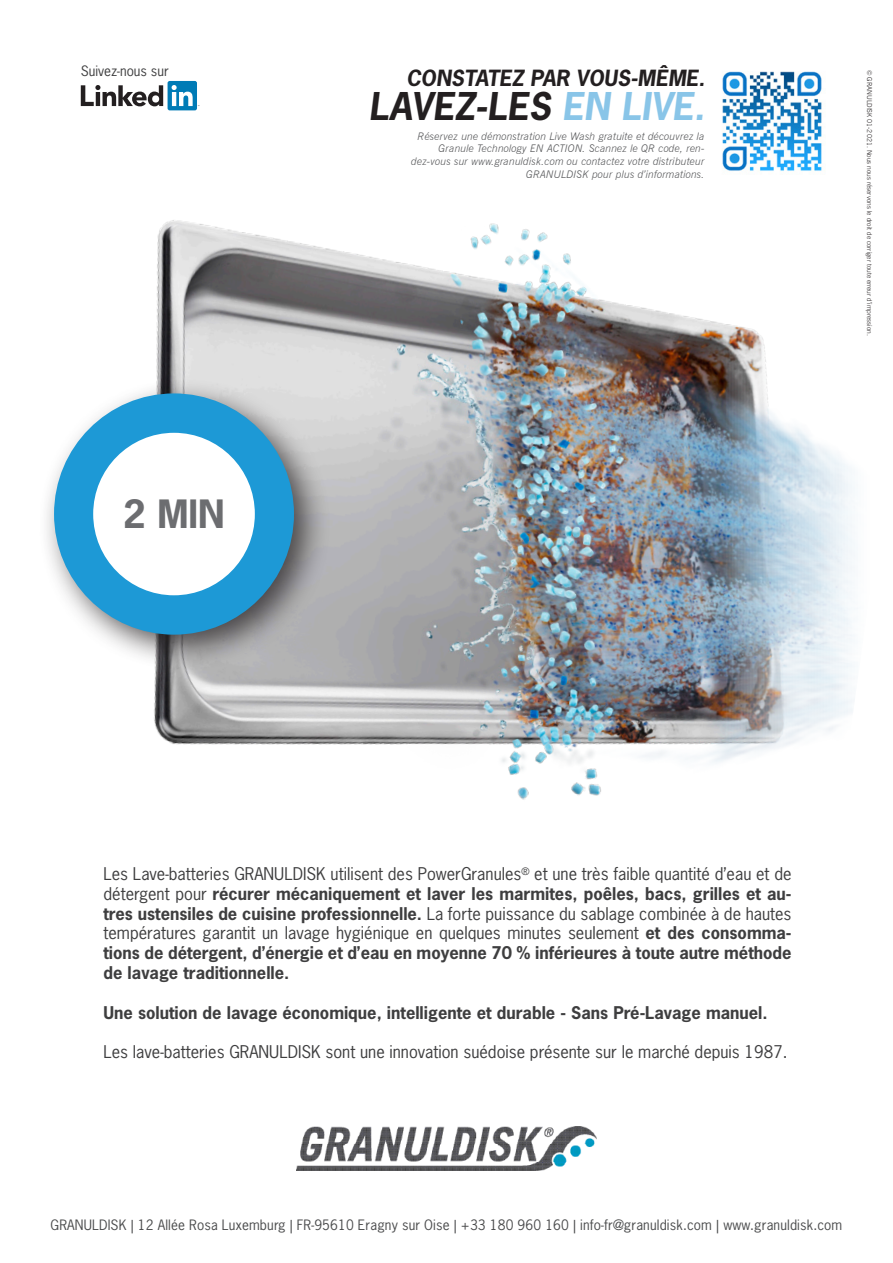
<style>
.page{position:relative;width:893px;height:1263px;background:#fff}
.page>*{position:absolute;margin:0;border:0;box-sizing:border-box;transform-origin:0 0}
.t1{font:700 36.75px "News Gothic Std";color:#6c6d70}
.HEADLINE_ITALIC_25{font:italic 700 36px "News Gothic Std";color:#231f20}
.HEADLINE_ITALIC_25-2{font:italic 700 21px "News Gothic Std";color:#231f20}
.t2{font:700 16.5px/19.8px "News Gothic Std";color:#3e3e3f;text-align:justify}
.t3{font:16.5px "News Gothic Std";color:#3e3e3f}
.t4{font:13.5px "News Gothic Std";letter-spacing:.01em;color:#4b4c4d}
.t5{font:13.5px "News Gothic Std";color:#3e3e3f}
._7__black_80__cen{font:italic 300 10.5px/12.6px "News Gothic BT";letter-spacing:.01em;color:#57585a;text-align:right}
.Bröd_7_2_10__vit{font:300 6.75px "News Gothic BT";color:#231f20}
.s1{color:#89c5e8}
.s2{font-weight:400}
</style>
<div class="page">
<img style="left:297px;top:1127px;width:299px;height:43px">
<img style="left:154px;top:220px;width:701px;height:580px">
<div style="left:38px;top:378px;width:293px;height:294px;background:#231f20;opacity:.75"></div>
<div style="left:54px;top:393px;width:240px;height:242px;background:#1d99d6;border-radius:50%"></div>
<div style="left:93px;top:433px;width:162px;height:162px;background:#fff;border-radius:50%"></div>
<svg style="left:81px;top:85px;width:82px;height:21px"></svg>
<div style="left:168px;top:81px;width:29px;height:29px;background:#007bb6;border-radius:2px"></div>
<svg style="left:172px;top:85px;width:27px;height:21px"></svg>
<img style="left:722px;top:71px;width:100px;height:100px">
<p class="HEADLINE_ITALIC_25-2" style="left:406px;top:64px;width:300px">CONSTATEZ PAR VOUS-MÊME.</p>
<p class="HEADLINE_ITALIC_25" style="left:369px;top:82px;width:338px">LAVEZ-LES <span class="s1">EN LIVE.</span></p>
<p class="t5" style="left:81px;top:62px;width:89px">Suivez-nous sur</p>
<p class="Bröd_7_2_10__vit" style="left:873px;top:70px;width:267px;rotate:90deg">© GRANULDISK 01-2021. Nous nous réservons le droit de corriger toute erreur d’impression.</p>
<p class="_7__black_80__cen" style="left:411px;top:130px;width:295px">Réservez une démonstration Live Wash gratuite et découvrez la Granule Technology EN ACTION. Scannez le QR code, ren&shy;dez-vous sur www.granuldisk.com ou contactez votre distributeur GRANULDISK pour plus d’informations.</p>
<p class="t1" style="left:123px;top:490px;width:103px">2 MIN</p>
<p class="t2" style="left:103px;top:864px;width:690px"><span class="s2">Les Lave-batteries GRANULDISK utilisent des PowerGranules</span><sup>®</sup> <span class="s2">et une très faible quantité d’eau et de détergent pour</span> récurer mécaniquement et laver les marmites, poêles, bacs, grilles et au&shy;tres ustensiles de cuisine professionnelle. <span class="s2">La forte puissance du sablage combinée à de hautes températures garantit un lavage hygiénique en quelques minutes seulement</span> et des consomma&shy;tions de détergent, d’énergie et d’eau en moyenne 70 % inférieures à toute autre méthode de lavage traditionnelle.</p>
<p class="t2" style="left:103px;top:1002px;width:666px">Une solution de lavage économique, intelligente et durable - Sans Pré-Lavage manuel.</p>
<p class="t3" style="left:103px;top:1041px;width:685px">Les lave-batteries GRANULDISK sont une innovation suédoise présente sur le marché depuis 1987.</p>
<p class="t4" style="left:51px;top:1216px;width:793px">GRANULDISK | 12 Allée Rosa Luxemburg | FR-95610 Eragny sur Oise | +33 180 960 160 | info-fr@granuldisk.com | www.granuldisk.com</p>
</div>
